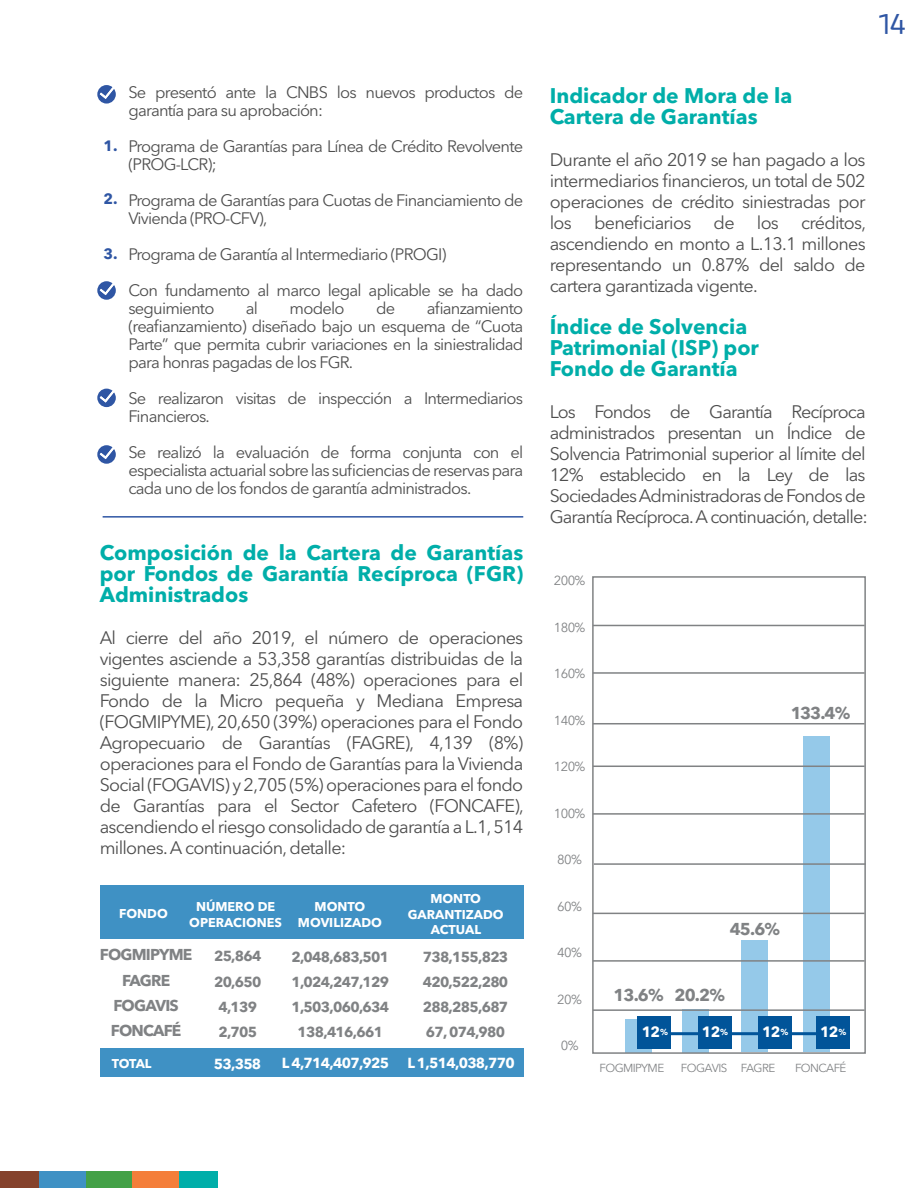
<style>
.page{position:relative;width:918px;height:1188px;background:#fff}
.page>*{position:absolute;margin:0;border:0;box-sizing:border-box;transform-origin:0 0}
.t1{font:27px "Acephimere";color:#2f56a4}
.t2{font:700 21px/21px "Avenir Next LT Pro";color:#00aea9}
.t3{font:18px/21px "Avenir Next LT Pro";letter-spacing:-.05em;color:#4e4e4e;text-align:justify}
.t4{font:700 17.1px "Avenir Next LT Pro";letter-spacing:-.05em;color:#808284}
.t5{font:16.5px/18px "Avenir Next LT Pro";letter-spacing:-.05em;color:#4e4e4e}
.t6{font:700 15.6px/25px "Avenir Next LT Pro";letter-spacing:-.05em;color:#808284;text-align:center}
.t7{font:700 15px "Avenir Next LT Pro";color:#2f56a4}
.t8{font:700 14.85px "Avenir Next LT Pro";letter-spacing:-.05em;color:#fff}
.t9{font:700 14.4px/25px "Avenir Next LT Pro";letter-spacing:-.05em;color:#808284}
.t10{font:700 14.4px "Avenir Next LT Pro";letter-spacing:-.05em;color:#fff}
.t11{font:13.05px "Avenir Next LT Pro";letter-spacing:-.05em;color:#808284}
.t12{font:700 12.75px/15.1px "Avenir Next LT Pro";color:#fff;text-align:center}
.t13{font:11.55px "Avenir Next LT Pro";letter-spacing:-.05em;color:#808284}
.s1{font-size:8.7px}
</style>
<div class="page">
<svg style="left:97px;top:85px;width:19px;height:19px"></svg>
<svg style="left:97px;top:281px;width:19px;height:19px"></svg>
<svg style="left:97px;top:389px;width:19px;height:18px"></svg>
<svg style="left:97px;top:445px;width:19px;height:19px"></svg>
<div style="left:100px;top:886px;width:423px;height:53px;background:#3f91c4"></div>
<div style="left:100px;top:1048px;width:423px;height:29px;background:#3f91c4"></div>
<hr style="left:103px;top:516px;width:420px;height:2px;background:#2f56a4">
<div style="left:741px;top:941px;width:27px;height:111px;background:#95c9e9"></div>
<div style="left:625px;top:1019px;width:27px;height:33px;background:#95c9e9"></div>
<div style="left:682px;top:1009px;width:27px;height:43px;background:#95c9e9"></div>
<div style="left:803px;top:736px;width:27px;height:316px;background:#95c9e9"></div>
<div style="left:592px;top:576px;width:274px;height:478px;border:2px solid #808284"></div>
<hr style="left:593px;top:813px;width:272px;height:2px;background:#808284">
<hr style="left:593px;top:766px;width:272px;height:1px;background:#808284">
<hr style="left:593px;top:723px;width:272px;height:1px;background:#808284">
<hr style="left:593px;top:672px;width:272px;height:2px;background:#808284">
<hr style="left:593px;top:625px;width:272px;height:1px;background:#808284">
<hr style="left:594px;top:863px;width:272px;height:2px;background:#808284">
<hr style="left:593px;top:913px;width:272px;height:1px;background:#808284">
<hr style="left:593px;top:960px;width:272px;height:2px;background:#808284">
<hr style="left:655px;top:1032px;width:162px;height:3px;background:#015499">
<hr style="left:593px;top:1009px;width:272px;height:2px;background:#808284">
<div style="left:638px;top:1016px;width:33px;height:32px;background:#015499"></div>
<div style="left:698px;top:1016px;width:34px;height:32px;background:#015499"></div>
<div style="left:758px;top:1016px;width:34px;height:32px;background:#015499"></div>
<div style="left:817px;top:1016px;width:33px;height:32px;background:#015499"></div>
<div style="left:85px;top:1171px;width:48px;height:17px;background:#44a147"></div>
<div style="left:133px;top:1171px;width:46px;height:17px;background:#f47e3a"></div>
<div style="left:179px;top:1171px;width:39px;height:17px;background:#00aea9"></div>
<div style="left:39px;top:1171px;width:47px;height:17px;background:#3f91c4"></div>
<div style="left:0;top:1171px;width:39px;height:17px;background:#85422c"></div>
<p class="t7" style="left:104px;top:136px;width:16px">1.</p>
<p class="t7" style="left:104px;top:190px;width:16px">2.</p>
<p class="t7" style="left:104px;top:245px;width:16px">3.</p>
<p class="t5" style="left:128px;top:83px;width:396px">Se presentó ante la CNBS los nuevos productos de garantía para su aprobación:</p>
<p class="t5" style="left:128px;top:137px;width:396px">Programa de Garantías para Línea de Crédito Revolvente (PROG-LCR);</p>
<p class="t5" style="left:128px;top:191px;width:396px">Programa de Garantías para Cuotas de Financiamiento de<br>Vivienda (PRO-CFV),</p>
<p class="t5" style="left:128px;top:236px;width:396px;line-height:36px">Programa de Garantía al Intermediario (PROGI)<br>Con fundamento al marco legal aplicable se ha dado</p>
<p class="t5" style="left:128px;top:299px;width:88px">seguimiento</p>
<p class="t5" style="left:246px;top:299px;width:14px">al</p>
<p class="t5" style="left:290px;top:299px;width:56px">modelo</p>
<p class="t5" style="left:376px;top:299px;width:21px">de</p>
<p class="t5" style="left:128px;top:299px;width:396px;text-align:justify;text-indent:298px">afianzamiento (reafianzamiento) diseñado bajo un esquema de “Cuota Parte” que permita cubrir variaciones en la siniestralidad para honras pagadas de los FGR.</p>
<p class="t5" style="left:128px;top:389px;width:396px">Se realizaron visitas de inspección a Intermediarios<br>Financieros.</p>
<p class="t5" style="left:128px;top:443px;width:396px;text-align:justify">Se realizó la evaluación de forma conjunta con el especialista actuarial sobre las suficiencias de reservas para cada uno de los fondos de garantía administrados.</p>
<p class="t2" style="left:100px;top:542px;width:425px;text-align:justify">Composición de la Cartera de Garantías por Fondos de Garantía Recíproca (FGR)<br>Administrados</p>
<p class="t3" style="left:100px;top:627px;width:426px">Al cierre del año 2019, el número de operaciones vigentes asciende a 53,358 garantías distribuidas de la siguiente manera: 25,864 (48%) operaciones para el Fondo de la Micro pequeña y Mediana Empresa (FOGMIPYME), 20,650 (39%) operaciones para el Fondo Agropecuario de Garantías (FAGRE), 4,139 (8%) operaciones para el Fondo de Garantías para la Vivienda Social (FOGAVIS) y 2,705 (5%) operaciones para el fondo de Garantías para el Sector Cafetero (FONCAFE), ascendiendo el riesgo consolidado de garantía a L.1, 514 millones. A continuación, detalle:</p>
<p class="t12" style="left:189px;top:899px;width:94px">NÚMERO DE<br>OPERACIONES</p>
<p class="t12" style="left:298px;top:899px;width:86px">MONTO<br>MOVILIZADO</p>
<p class="t12" style="left:408px;top:891px;width:97px">MONTO<br>GARANTIZADO<br>ACTUAL</p>
<p class="t6" style="left:100px;top:942px;width:94px">FOGMIPYME<br>FAGRE<br>FOGAVIS<br>FONCAFÉ</p>
<p class="t9" style="left:214px;top:944px;width:49px">25,864<br>20,650<br>4,139<br>2,705</p>
<p class="t9" style="left:291px;top:944px;width:99px;text-align:center">2,048,683,501<br>1,024,247,129<br>1,503,060,634<br>138,416,661</p>
<p class="t9" style="left:423px;top:944px;width:87px;text-align:justify">738,155,823<br>420,522,280<br>288,285,687<br>67, 074,980</p>
<p class="t12" style="left:119px;top:906px;width:50px">FONDO</p>
<p class="t12" style="left:112px;top:1056px;width:41px">TOTAL</p>
<p class="t10" style="left:214px;top:1055px;width:49px">53,358</p>
<p class="t10" style="left:282px;top:1054px;width:109px">L 4,714,407,925</p>
<p class="t10" style="left:408px;top:1054px;width:109px">L 1,514,038,770</p>
<h1 class="t1" style="left:878px;top:6px;width:29px">14</h1>
<p class="t2" style="left:550px;top:85px;width:244px">Indicador de Mora de la<br>Cartera de Garantías</p>
<p class="t3" style="left:550px;top:149px;width:318px">Durante el año 2019 se han pagado a los intermediarios financieros, un total de 502 operaciones de crédito siniestradas por los beneficiarios de los créditos, ascendiendo en monto a L.13.1 millones representando un 0.87% del saldo de cartera garantizada vigente.</p>
<p class="t2" style="left:550px;top:316px;width:211px">Índice de Solvencia<br>Patrimonial (ISP) por<br>Fondo de Garantía</p>
<p class="t3" style="left:550px;top:401px;width:320px;text-align:left">Los Fondos de Garantía Recíproca administrados presentan un Índice de Solvencia Patrimonial superior al límite del 12% establecido en la Ley de las Sociedades Administradoras de Fondos de Garantía Recíproca. A continuación, detalle:</p>
<p class="t11" style="left:554px;top:573px;width:33px">200%</p>
<p class="t11" style="left:554px;top:620px;width:33px">180%</p>
<p class="t11" style="left:554px;top:666px;width:33px">160%</p>
<p class="t11" style="left:554px;top:713px;width:33px">140%</p>
<p class="t11" style="left:554px;top:759px;width:33px">120%</p>
<p class="t11" style="left:554px;top:806px;width:33px">100%</p>
<p class="t11" style="left:557px;top:852px;width:26px">80%</p>
<p class="t11" style="left:557px;top:899px;width:26px">60%</p>
<p class="t11" style="left:557px;top:945px;width:26px">40%</p>
<p class="t11" style="left:557px;top:991px;width:26px">20%</p>
<p class="t11" style="left:561px;top:1038px;width:19px">0%</p>
<p class="t4" style="left:791px;top:703px;width:61px">133.4%</p>
<p class="t4" style="left:730px;top:918px;width:52px">45.6%</p>
<p class="t4" style="left:613px;top:984px;width:113px">13.6% 20.2%</p>
<p class="t8" style="left:642px;top:1022px;width:28px">12<span class="s1">%</span></p>
<p class="t8" style="left:702px;top:1022px;width:28px">12<span class="s1">%</span></p>
<p class="t8" style="left:762px;top:1022px;width:28px">12<span class="s1">%</span></p>
<p class="t8" style="left:820px;top:1022px;width:28px">12<span class="s1">%</span></p>
<p class="t13" style="left:600px;top:1061px;width:66px">FOGMIPYME</p>
<p class="t13" style="left:681px;top:1061px;width:96px">FOGAVIS FAGRE</p>
<p class="t13" style="left:795px;top:1061px;width:53px">FONCAFÉ</p>
</div>
